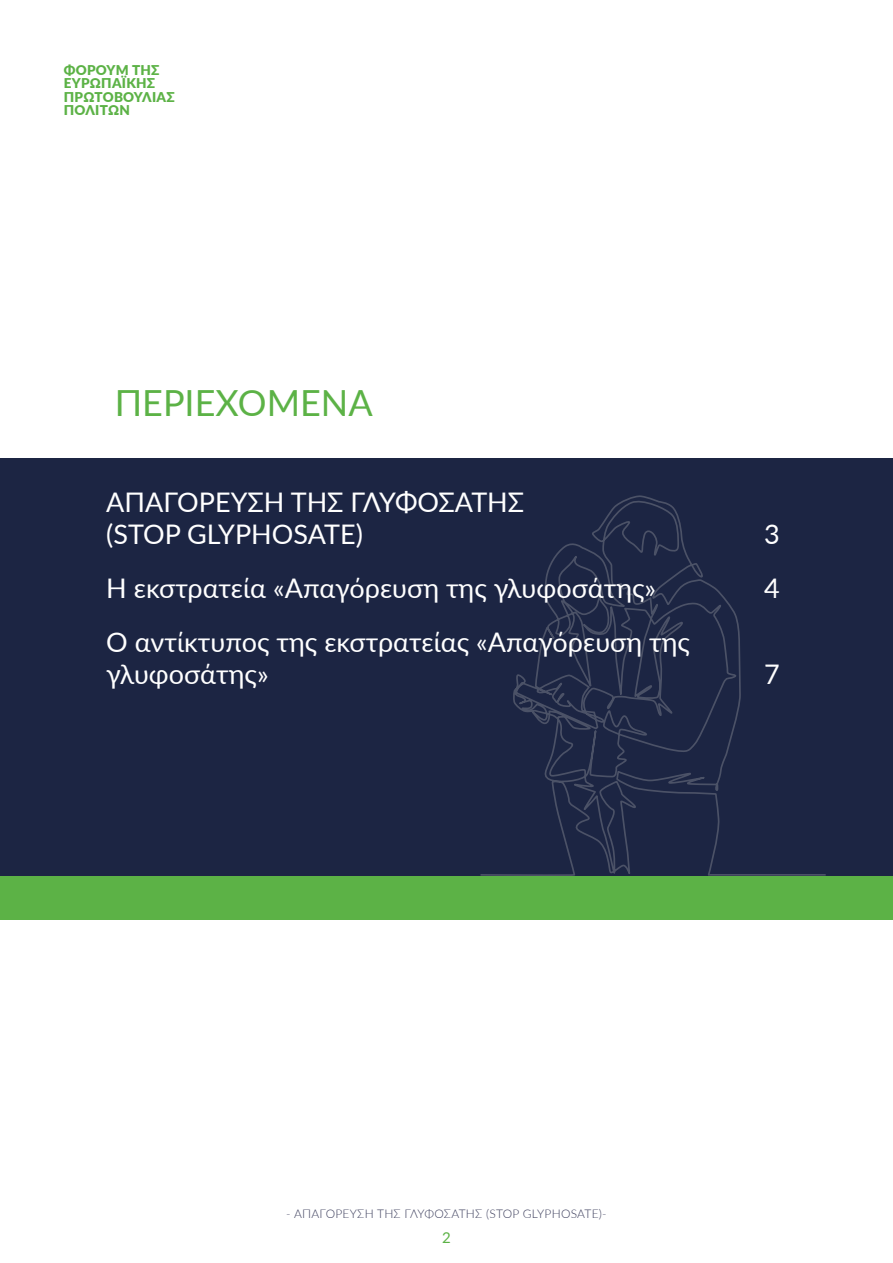
<style>
.page{position:relative;width:893px;height:1263px;background:#fff}
.page>*{position:absolute;margin:0;border:0;box-sizing:border-box;transform-origin:0 0}
.t1{font:36px "Lato";color:#5cb246}
.t2{font:27px/32.4px "Lato";color:#fff}
.t3{font:15px "Lato";color:#5cb246}
.t4{font:900 13.5px/13.5px "Lato";letter-spacing:.02em;color:#5cb246}
.t5{font:300 12px "Lato";letter-spacing:.02em;color:#3c3e5c}
</style>
<div class="page">
<div style="left:0;top:459px;width:893px;height:417px;background:#1c2543"></div>
<svg style="left:480px;top:495px;width:346px;height:381px"></svg>
<div style="left:0;top:876px;width:893px;height:43px;background:#5cb246"></div>
<p class="t4" style="left:64px;top:62px;width:112px">ΦΟΡΟΥΜ ΤΗΣ<br>ΕΥΡΩΠΑΪΚΗΣ<br>ΠΡΩΤΟΒΟΥΛΙΑΣ<br>ΠΟΛΙΤΩΝ</p>
<h1 class="t1" style="left:115px;top:377px;width:259px">ΠΕΡΙΕΧΌΜΕΝΑ</h1>
<p class="t2" style="left:106px;top:485px;width:420px">ΑΠΑΓΟΡΕΥΣΗ ΤΗΣ ΓΛΥΦΟΣΑΤΗΣ (STOP GLYPHOSATE)</p>
<p class="t2" style="left:764px;top:517px;width:17px">3</p>
<p class="t2" style="left:106px;top:571px;width:551px">Η εκστρατεία «Απαγόρευση της γλυφοσάτης»</p>
<p class="t2" style="left:764px;top:571px;width:17px">4</p>
<p class="t2" style="left:106px;top:624px;width:585px">Ο αντίκτυπος της εκστρατείας «Απαγόρευση της γλυφοσάτης»</p>
<p class="t2" style="left:764px;top:657px;width:17px">7</p>
<p class="t5" style="left:286px;top:1206px;width:322px">- ΑΠΑΓΟΡΕΥΣΗ ΤΗΣ ΓΛΥΦΟΣΑΤΗΣ (STOP GLYPHOSATE)-</p>
<p class="t3" style="left:442px;top:1227px;width:10px">2</p>
</div>
